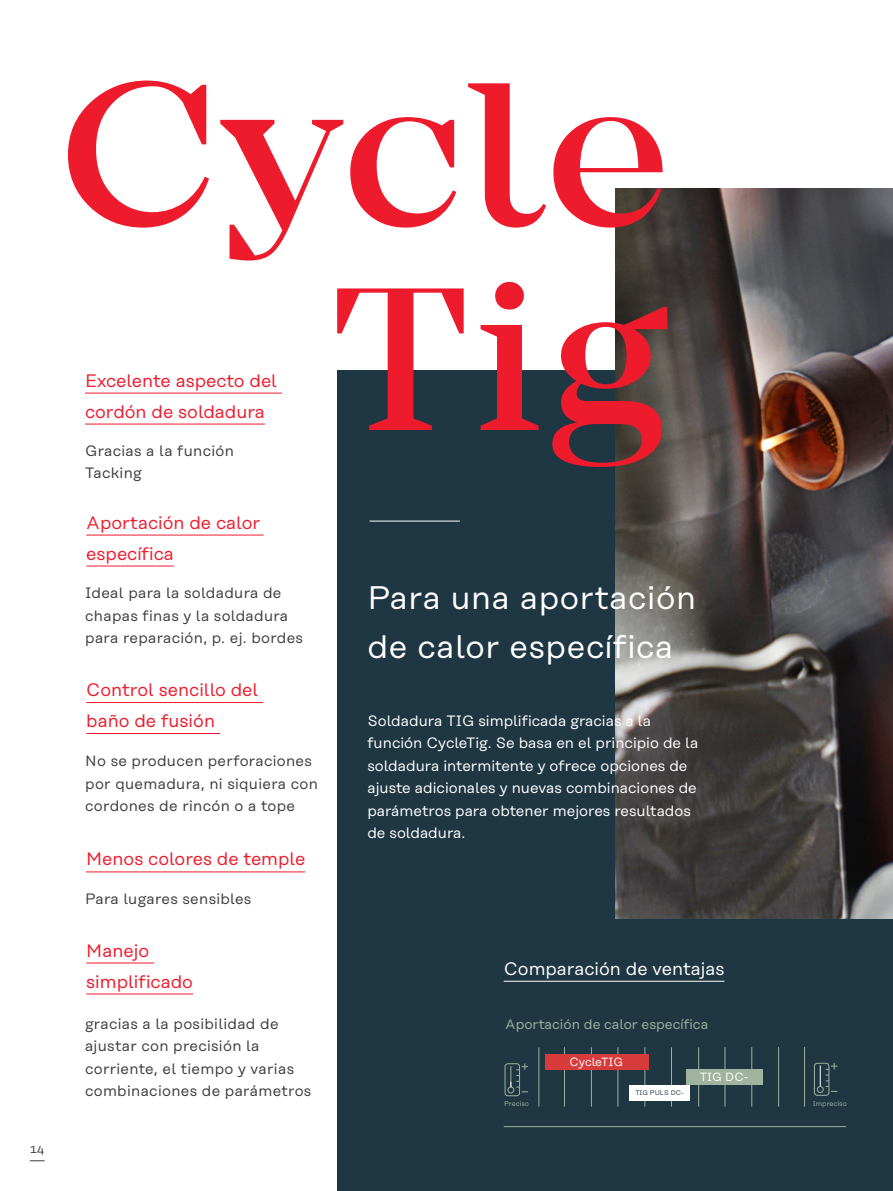
<style>
.page{position:relative;width:893px;height:1191px;background:#fff}
.page>*{position:absolute;margin:0;border:0;box-sizing:border-box;transform-origin:0 0}
.t1{font:500 211.2px/205px "Mirador";letter-spacing:.02em;color:#ee1b2d;text-align:right}
.t2{font:32.55px/48.8px "Rational Text";letter-spacing:.02em;color:#fff}
.t3{font:18px/30.9px "Rational Text";color:#ee1b2d}
.t4{font:18px "Rational Text";color:#fff}
.t5{font:15px/22.5px "Rational Text";letter-spacing:.02em;color:#3e3e3f}
.t6{font:15px/22.5px "Rational Text";color:#fff}
.t7{font:13.8px "Rational Text";color:#9fb39e}
.t8{font:12px "Rational Text";color:#fff}
.t9{font:12px "Rational Text";color:#3e3e3f}
.t10{font:6.9px "Rational Text";color:#9fb39e}
.t11{font:6.75px "Rational Text";color:#1f3643}
</style>
<div class="page">
<div style="left:337px;top:370px;width:556px;height:821px;background:#1f3643"></div>
<img style="left:615px;top:189px;width:278px;height:729px">
<hr style="left:564px;top:1047px;width:1px;height:59px;background:#9fb39e">
<hr style="left:538px;top:1047px;width:1px;height:59px;background:#9fb39e">
<div style="left:507px;top:1086px;width:7px;height:7px;border:1px solid #9fb39e;border-radius:50%"></div>
<div style="left:505px;top:1063px;width:15px;height:33px;border:1px solid #9fb39e;border-radius:3px"></div>
<svg style="left:517px;top:1063px;width:11px;height:29px"></svg>
<svg style="left:510px;top:1066px;width:1px;height:20px"></svg>
<hr style="left:778px;top:1047px;width:1px;height:59px;background:#9fb39e">
<hr style="left:804px;top:1047px;width:1px;height:59px;background:#9fb39e">
<hr style="left:644px;top:1047px;width:1px;height:59px;background:#9fb39e">
<hr style="left:751px;top:1047px;width:1px;height:59px;background:#9fb39e">
<hr style="left:617px;top:1047px;width:1px;height:59px;background:#9fb39e">
<hr style="left:725px;top:1047px;width:1px;height:59px;background:#9fb39e">
<hr style="left:591px;top:1047px;width:1px;height:59px;background:#9fb39e">
<hr style="left:698px;top:1047px;width:1px;height:59px;background:#9fb39e">
<hr style="left:671px;top:1047px;width:1px;height:59px;background:#9fb39e">
<div style="left:685px;top:1069px;width:77px;height:16px;background:#9fb39e"></div>
<div style="left:545px;top:1054px;width:103px;height:15px;background:#d73b3b"></div>
<div style="left:629px;top:1085px;width:60px;height:15px;background:#fff"></div>
<hr style="left:504px;top:1126px;width:342px;height:1px;background:#9fb39e">
<div style="left:817px;top:1086px;width:7px;height:6px;border:1px solid #9fb39e;border-radius:50%"></div>
<div style="left:814px;top:1062px;width:15px;height:33px;border:1px solid #9fb39e;border-radius:3px"></div>
<svg style="left:820px;top:1063px;width:17px;height:29px"></svg>
<hr style="left:369px;top:521px;width:91px;height:1px;background:#fff">
<svg style="left:30px;top:1160px;width:15px;height:1px"></svg>
<hr style="left:86px;top:534px;width:178px;height:1px;background:#ee1b2d">
<hr style="left:86px;top:565px;width:88px;height:1px;background:#ee1b2d">
<hr style="left:85px;top:392px;width:197px;height:1px;background:#ee1b2d">
<hr style="left:85px;top:423px;width:180px;height:1px;background:#ee1b2d">
<hr style="left:86px;top:962px;width:68px;height:1px;background:#ee1b2d">
<hr style="left:86px;top:993px;width:107px;height:1px;background:#ee1b2d">
<hr style="left:86px;top:702px;width:177px;height:1px;background:#ee1b2d">
<hr style="left:86px;top:733px;width:134px;height:1px;background:#ee1b2d">
<hr style="left:86px;top:871px;width:219px;height:1px;background:#ee1b2d">
<hr style="left:504px;top:980px;width:220px;height:1px;background:#fff">
<p class="t9" style="left:30px;top:1142px;width:16px">14</p>
<h1 class="t1" style="left:59px;top:54px;width:611px">Cycle<br>Tig</h1>
<p class="t3" style="left:85px;top:365px;width:194px">Excelente aspecto del cordón de soldadura</p>
<p class="t5" style="left:85px;top:439px;width:150px">Gracias a la función<br>Tacking</p>
<p class="t3" style="left:86px;top:507px;width:175px">Aportación de calor específica</p>
<p class="t5" style="left:85px;top:581px;width:219px">Ideal para la soldadura de chapas finas y la soldadura para reparación, p. ej. bordes</p>
<p class="t3" style="left:86px;top:674px;width:173px">Control sencillo del baño de fusión</p>
<p class="t5" style="left:85px;top:749px;width:234px">No se producen perforaciones por quemadura, ni siquiera con cordones de rincón o a tope</p>
<p class="t3" style="left:86px;top:843px;width:221px">Menos colores de temple</p>
<p class="t5" style="left:85px;top:887px;width:168px">Para lugares sensibles</p>
<p class="t3" style="left:86px;top:934px;width:108px">Manejo simplificado</p>
<p class="t5" style="left:85px;top:1012px;width:228px">gracias a la posibilidad de ajustar con precisión la corriente, el tiempo y varias combinaciones de parámetros</p>
<h2 class="t2" style="left:367px;top:573px;width:330px">Para una aportación de calor específica</h2>
<p class="t6" style="left:367px;top:709px;width:332px">Soldadura TIG simplificada gracias a la función CycleTig. Se basa en el principio de la soldadura intermitente y ofrece opciones de ajuste adicionales y nuevas combinaciones de parámetros para obtener mejores resultados de soldadura.</p>
<p class="t4" style="left:504px;top:958px;width:222px">Comparación de ventajas</p>
<p class="t7" style="left:505px;top:1016px;width:205px">Aportación de calor específica</p>
<p class="t10" style="left:504px;top:1100px;width:27px">Preciso</p>
<p class="t8" style="left:569px;top:1054px;width:55px">CycleTIG</p>
<p class="t11" style="left:635px;top:1089px;width:50px">TIG PULS DC-</p>
<p class="t8" style="left:700px;top:1070px;width:50px">TIG DC-</p>
<p class="t10" style="left:813px;top:1100px;width:35px">Impreciso</p>
</div>
